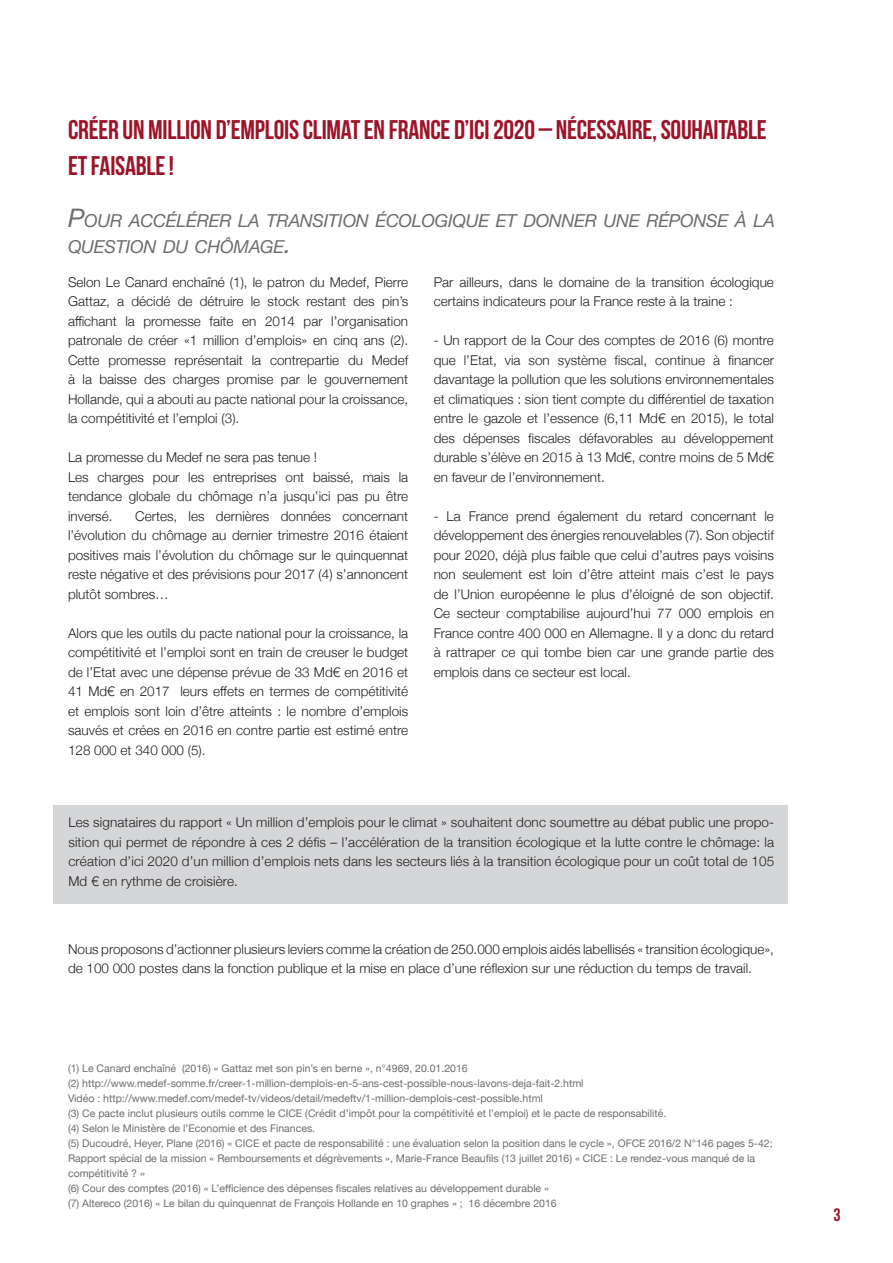
<style>
.page{position:relative;width:893px;height:1263px;background:#fff}
.page>*{position:absolute;margin:0;border:0;box-sizing:border-box;transform-origin:0 0}
.t1{font:27px/36px "Bebas Neue";letter-spacing:-.01em;color:#9d1428}
.t2{font:18px "Bebas Neue";color:#9d1428}
.t3{font:italic 17.85px/25.5px "Helvetica Neue";letter-spacing:-.015em;color:#6c6d70}
.t4{font:300 13.5px/19.5px "Helvetica Neue";color:#231f20;text-align:justify}
.t5{font:10.5px/15px "Helvetica Neue";color:#6c6d70}
.s1{font-size:25.5px}
</style>
<div class="page">
<div style="left:54px;top:806px;width:734px;height:98px;background:#d5d6d8"></div>
<p class="t1" style="left:68px;top:112px;width:700px">CRÉER UN MILLION D’EMPLOIS CLIMAT EN FRANCE D’ICI 2020 – NÉCESSAIRE, SOUHAITABLE<br>ET FAISABLE !</p>
<p class="t3" style="left:68px;top:209px;width:708px"><span class="s1">P</span>OUR ACCÉLÉRER LA TRANSITION ÉCOLOGIQUE ET DONNER UNE RÉPONSE À LA<br>QUESTION DU CHÔMAGE<span class="s1">.</span></p>
<p class="t4" style="left:68px;top:271px;width:342px">Selon Le Canard enchaîné (1), le patron du Medef, Pierre Gattaz, a décidé de détruire le stock restant des pin’s affichant la promesse faite en 2014 par l’organisation patronale de créer «1 million d’emplois» en cinq ans (2).<br>Cette promesse représentait la contrepartie du Medef à la baisse des charges promise par le gouvernement Hollande, qui a abouti au pacte national pour la croissance, la compétitivité et l’emploi (3).</p>
<p class="t4" style="left:68px;top:447px;width:251px">La promesse du Medef ne sera pas tenue !</p>
<p class="t4" style="left:68px;top:466px;width:342px">Les charges pour les entreprises ont baissé, mais la tendance globale du chômage n’a jusqu’ici pas pu être inversé.</p>
<p class="t4" style="left:68px;top:505px;width:342px;text-indent:67px">Certes, les dernières données concernant l’évolution du chômage au dernier trimestre 2016 étaient positives mais l’évolution du chômage sur le quinquennat reste négative et des prévisions pour 2017 (4) s’annoncent plutôt sombres…</p>
<p class="t4" style="left:68px;top:622px;width:342px">Alors que les outils du pacte national pour la croissance, la compétitivité et l’emploi sont en train de creuser le budget de l’Etat avec une dépense prévue de 33 Md€ en 2016 et 41 Md€ en 2017 leurs effets en termes de compétitivité et emplois sont loin d’être atteints : le nombre d’emplois sauvés et crées en 2016 en contre partie est estimé entre 128 000 et 340 000 (5).</p>
<p class="t4" style="left:434px;top:271px;width:342px">Par ailleurs, dans le domaine de la transition écologique certains indicateurs pour la France reste à la traine :</p>
<p class="t4" style="left:434px;top:330px;width:342px">- Un rapport de la Cour des comptes de 2016 (6) montre que l’Etat, via son système fiscal, continue à financer davantage la pollution que les solutions environnementales et climatiques : sion tient compte du différentiel de taxation entre le gazole et l’essence (6,11 Md€ en 2015), le total des dépenses fiscales défavorables au développement durable s’élève en 2015 à 13 Md€, contre moins de 5 Md€ en faveur de l’environnement.</p>
<p class="t4" style="left:434px;top:505px;width:342px">- La France prend également du retard concernant le développement des énergies renouvelables (7). Son objectif pour 2020, déjà plus faible que celui d’autres pays voisins non seulement est loin d’être atteint mais c’est le pays de l’Union européenne le plus d’éloigné de son objectif.<br>Ce secteur comptabilise aujourd’hui 77 000 emplois en France contre 400 000 en Allemagne. Il y a donc du retard à rattraper ce qui tombe bien car une grande partie des emplois dans ce secteur est local.</p>
<p class="t4" style="left:68px;top:812px;width:707px">Les signataires du rapport « Un million d’emplois pour le climat » souhaitent donc soumettre au débat public une propo&shy;sition qui permet de répondre à ces 2 défis – l’accélération de la transition écologique et la lutte contre le chômage: la création d’ici 2020 d’un million d’emplois nets dans les secteurs liés à la transition écologique pour un coût total de 105<br>Md € en rythme de croisière.</p>
<p class="t4" style="left:68px;top:938px;width:707px">Nous proposons d’actionner plusieurs leviers comme la création de 250.000 emplois aidés labellisés « transition écologique», de 100 000 postes dans la fonction publique et la mise en place d’une réflexion sur une réduction du temps de travail.</p>
<p class="t5" style="left:68px;top:1061px;width:401px">(1) Le Canard enchaîné (2016) « Gattaz met son pin’s en berne », n°4969, 20.01.2016</p>
<p class="t5" style="left:68px;top:1076px;width:517px">(2) http://www.medef-somme.fr/creer-1-million-demplois-en-5-ans-cest-possible-nous-lavons-deja-fait-2.html</p>
<p class="t5" style="left:68px;top:1091px;width:476px">Vidéo : http://www.medef.com/medef-tv/videos/detail/medeftv/1-million-demplois-cest-possible.html</p>
<p class="t5" style="left:68px;top:1106px;width:600px">(3) Ce pacte inclut plusieurs outils comme le CICE (Crédit d’impôt pour la compétitivité et l’emploi) et le pacte de responsabilité.</p>
<p class="t5" style="left:68px;top:1121px;width:249px">(4) Selon le Ministère de l’Economie et des Finances.</p>
<p class="t5" style="left:68px;top:1136px;width:706px">(5) Ducoudré, Heyer, Plane (2016) « CICE et pacte de responsabilité : une évaluation selon la position dans le cycle », OFCE 2016/2 N°146 pages 5-42;<br>Rapport spécial de la mission « Remboursements et dégrèvements », Marie-France Beaufils (13 juillet 2016) « CICE : Le rendez-vous manqué de la compétitivité ? »</p>
<p class="t5" style="left:68px;top:1181px;width:483px">(6) Cour des comptes (2016) « L’efficience des dépenses fiscales relatives au développement durable »</p>
<p class="t5" style="left:68px;top:1196px;width:490px">(7) Altereco (2016) « Le bilan du quinquennat de François Hollande en 10 graphes » ; 16 décembre 2016</p>
<p class="t2" style="left:833px;top:1205px;width:9px">3</p>
</div>
